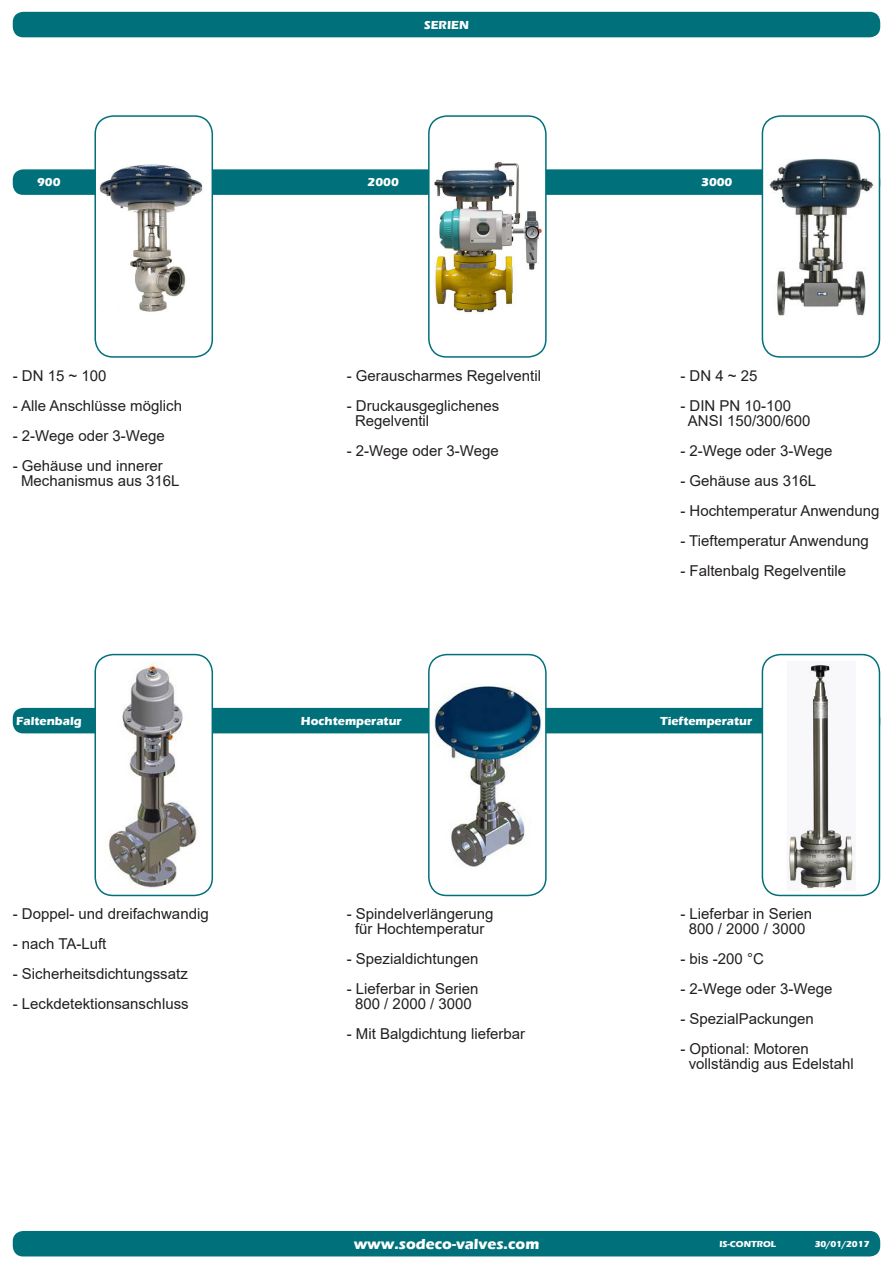
<style>
.page{position:relative;width:893px;height:1263px;background:#fff}
.page>*{position:absolute;margin:0;border:0;box-sizing:border-box;transform-origin:0 0}
.t1{font:15px/15px "Arial";color:#231f20}
.t2{font:700 15px "Eras ITC";color:#fff}
.t3{font:700 12px "Eras ITC";color:#fff}
.t4{font:700 9px "Eras ITC";color:#fff}
</style>
<div class="page">
<div style="left:13px;top:1231px;width:867px;height:25px;background:#00707b;border-radius:10px"></div>
<div style="left:13px;top:12px;width:867px;height:25px;background:#00707b;border-radius:10px"></div>
<div style="left:13px;top:708px;width:867px;height:25px;background:#00707b;border-radius:10px"></div>
<div style="left:13px;top:169px;width:867px;height:26px;background:#00707b;border-radius:10px"></div>
<div style="left:95px;top:654px;width:117px;height:241px;background:#fff;border-radius:18px"></div>
<div style="left:94px;top:654px;width:119px;height:242px;border:2px solid #00707b;border-radius:18px"></div>
<div style="left:95px;top:116px;width:117px;height:241px;background:#fff;border-radius:18px"></div>
<div style="left:94px;top:115px;width:119px;height:243px;border:2px solid #00707b;border-radius:18px"></div>
<div style="left:762px;top:654px;width:117px;height:241px;background:#fff;border-radius:18px"></div>
<div style="left:762px;top:654px;width:118px;height:242px;border:2px solid #00707b;border-radius:18px"></div>
<div style="left:762px;top:116px;width:117px;height:241px;background:#fff;border-radius:18px"></div>
<div style="left:762px;top:115px;width:118px;height:243px;border:2px solid #00707b;border-radius:18px"></div>
<div style="left:429px;top:654px;width:117px;height:241px;background:#fff;border-radius:18px"></div>
<div style="left:428px;top:654px;width:119px;height:242px;border:2px solid #00707b;border-radius:18px"></div>
<div style="left:429px;top:116px;width:117px;height:241px;background:#fff;border-radius:18px"></div>
<div style="left:428px;top:115px;width:119px;height:243px;border:2px solid #00707b;border-radius:18px"></div>
<img style="left:108px;top:661px;width:89px;height:227px">
<img style="left:99px;top:164px;width:104px;height:148px">
<img style="left:787px;top:664px;width:67px;height:225px">
<img style="left:769px;top:158px;width:105px;height:158px">
<img style="left:433px;top:685px;width:109px;height:182px">
<img style="left:434px;top:161px;width:108px;height:152px">
<p class="t3" style="left:37px;top:175px;width:25px">900</p>
<p class="t1" style="left:13px;top:368px;width:95px">- DN 15 ~ 100</p>
<p class="t1" style="left:13px;top:398px;width:171px">- Alle Anschlüsse möglich</p>
<p class="t1" style="left:13px;top:428px;width:154px">- 2-Wege oder 3-Wege</p>
<p class="t1" style="left:21px;top:458px;width:160px;text-indent:-8px">- Gehäuse und innerer<br>Mechanismus aus 316L</p>
<p class="t3" style="left:16px;top:714px;width:67px">Faltenbalg</p>
<p class="t1" style="left:13px;top:906px;width:197px">- Doppel- und dreifachwandig</p>
<p class="t1" style="left:13px;top:936px;width:95px">- nach TA-Luft</p>
<p class="t1" style="left:13px;top:966px;width:177px">- Sicherheitsdichtungssatz</p>
<p class="t1" style="left:13px;top:996px;width:177px">- Leckdetektionsanschluss</p>
<p class="t3" style="left:424px;top:18px;width:46px">SERIEN</p>
<p class="t3" style="left:368px;top:175px;width:33px">2000</p>
<p class="t3" style="left:701px;top:175px;width:33px">3000</p>
<p class="t1" style="left:347px;top:368px;width:196px">- Gerauscharmes Regelventil</p>
<p class="t1" style="left:355px;top:398px;width:146px;text-indent:-8px">- Druckausgeglichenes<br>Regelventil</p>
<p class="t1" style="left:347px;top:443px;width:154px">- 2-Wege oder 3-Wege</p>
<p class="t1" style="left:680px;top:368px;width:79px">- DN 4 ~ 25</p>
<p class="t1" style="left:688px;top:398px;width:124px;text-indent:-8px">- DIN PN 10-100<br>ANSI 150/300/600</p>
<p class="t1" style="left:680px;top:443px;width:154px">- 2-Wege oder 3-Wege</p>
<p class="t1" style="left:680px;top:473px;width:137px">- Gehäuse aus 316L</p>
<p class="t1" style="left:680px;top:503px;width:201px">- Hochtemperatur Anwendung</p>
<p class="t1" style="left:680px;top:533px;width:190px">- Tieftemperatur Anwendung</p>
<p class="t1" style="left:680px;top:563px;width:167px">- Faltenbalg Regelventile</p>
<p class="t3" style="left:301px;top:714px;width:102px">Hochtemperatur</p>
<p class="t3" style="left:660px;top:714px;width:94px">Tieftemperatur</p>
<p class="t1" style="left:347px;top:906px;width:148px;text-align:center">- Spindelverlängerung für Hochtemperatur</p>
<p class="t1" style="left:347px;top:951px;width:133px">- Spezialdichtungen</p>
<p class="t1" style="left:347px;top:981px;width:133px;text-align:center">- Lieferbar in Serien<br>800 / 2000 / 3000</p>
<p class="t1" style="left:347px;top:1026px;width:180px">- Mit Balgdichtung lieferbar</p>
<p class="t1" style="left:680px;top:906px;width:133px;text-align:center">- Lieferbar in Serien<br>800 / 2000 / 3000</p>
<p class="t1" style="left:680px;top:951px;width:85px">- bis -200 °C</p>
<p class="t1" style="left:680px;top:981px;width:154px">- 2-Wege oder 3-Wege</p>
<p class="t1" style="left:680px;top:1011px;width:135px">- SpezialPackungen</p>
<p class="t1" style="left:689px;top:1041px;width:167px;text-indent:-8px">- Optional: Motoren vollständig aus Edelstahl</p>
<p class="t2" style="left:354px;top:1235px;width:187px">www.sodeco-valves.com</p>
<p class="t4" style="left:719px;top:1239px;width:58px">IS-CONTROL</p>
<p class="t4" style="left:815px;top:1239px;width:56px">30/01/2017</p>
</div>
